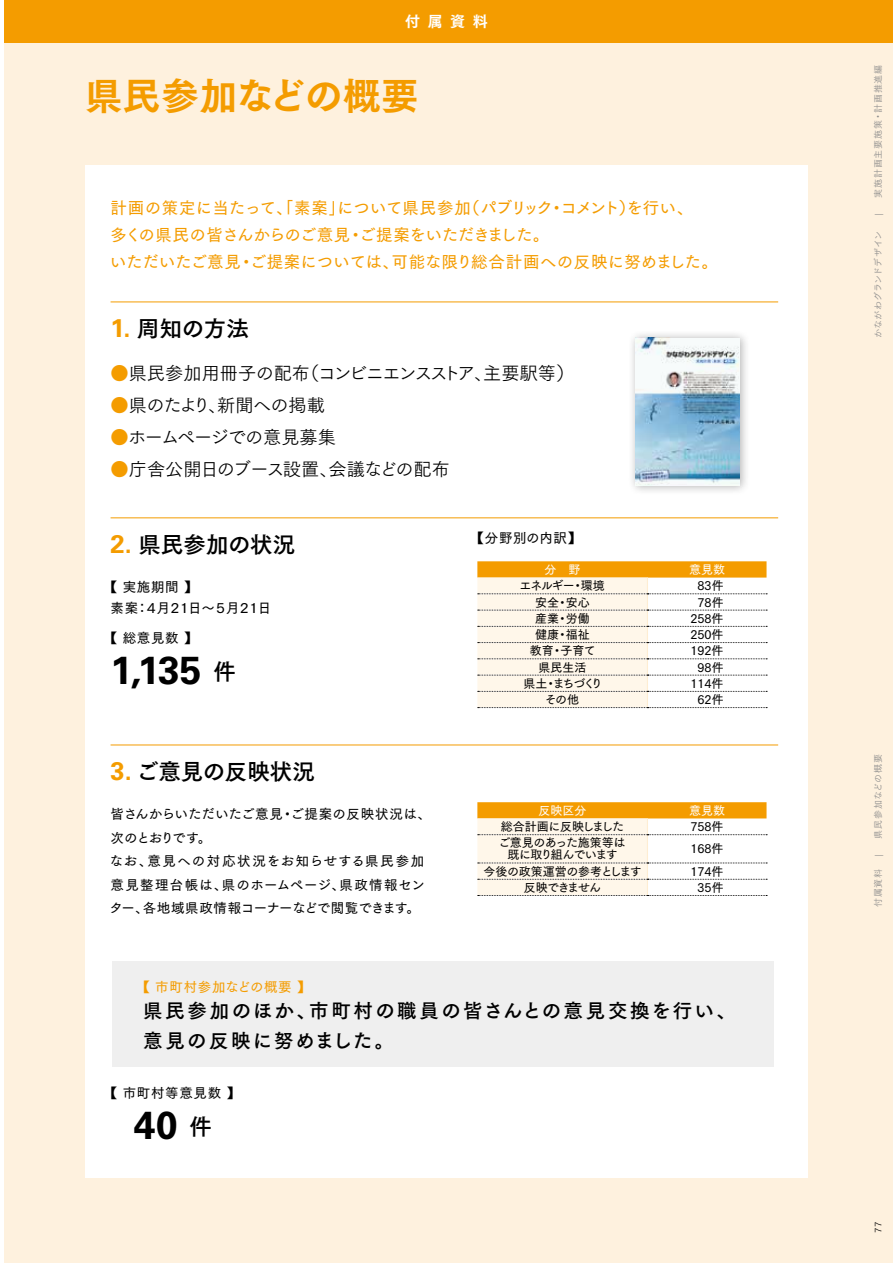
<style>
.page{position:relative;width:893px;height:1263px;background:#fff}
.page>*{position:absolute;margin:0;border:0;box-sizing:border-box;transform-origin:0 0}
.t1{font:700 39px "Univers LT Std";color:#000}
.t2{font:37.5px "Tsuku Go Pro E";letter-spacing:.015em;color:#f49c00}
.t3{font:22.5px "Tsuku Go Pro B";color:#000}
.t4{font:19.5px/30.5px "Tsuku Go Pro B";letter-spacing:.12em;color:#000}
.t5{font:18.15px "Tsuku Go Pro R";letter-spacing:-.04em;color:#000}
.t6{font:18.15px "Tsuku Go Pro R";letter-spacing:-.02em;color:#000}
.t7{font:16.5px/27px "Tsuku Go Pro D";letter-spacing:-.01em;color:#f49c00}
.t8{font:15px "Tsuku Go Pro E";color:#fff}
.t9{font:13.5px/23.7px "Tsuku Go Pro D";letter-spacing:.04em;color:#000}
.t10{font:13.5px/21px "Tsuku Go Pro D";letter-spacing:-.13em;color:#000}
.t11{font:13.5px "Tsuku Go Pro D";letter-spacing:.05em;color:#f49c00}
.t12{font:12px "Tsuku Go Pro D";color:#000}
.t13{font:12px/12px "Tsuku Go Pro D";letter-spacing:-.05em;color:#000;text-align:center}
.t14{font:12px "Tsuku Go Pro D";letter-spacing:-.02em;color:#000}
.t15{font:12px "Tsuku Go Pro D";color:#fff}
.t16{font:12px "Tsuku Go Pro D";letter-spacing:-.04em;color:#000}
.t17{font:12px "Tsuku Go Pro D";letter-spacing:-.08em;color:#000}
.t18{font:9px "Tsuku Go Pro R";letter-spacing:.1em;color:#898989}
.t19{font:9px "Tsuku Go Pro R";letter-spacing:.01em;color:#898989}
.t20{font:9px "Tsuku Go Pro R";color:#000}
.s1{font-family:"Univers LT Std";font-weight:700;font-size:25.5px;color:#f49c00}
.s2{color:#f49c00}
.s3{font-family:"Tsuku Go Pro B";font-weight:400;font-size:22.5px}
</style>
<div class="page">
<div style="left:0;top:1px;width:893px;height:1262px;background:#fef1de"></div>
<div style="left:85px;top:166px;width:723px;height:1012px;background:#fff"></div>
<div style="left:0;top:0;width:893px;height:43px;background:#f49c00"></div>
<svg style="left:477px;top:561px;width:290px;height:147px"></svg>
<svg style="left:477px;top:802px;width:290px;height:94px"></svg>
<hr style="left:111px;top:302px;width:667px;height:1px;background:#f49c00">
<hr style="left:111px;top:517px;width:667px;height:1px;background:#f49c00">
<hr style="left:111px;top:745px;width:667px;height:1px;background:#f49c00">
<div style="left:628px;top:330px;width:123px;height:166px;background:#000;opacity:.3"></div>
<img style="left:636px;top:338px;width:104px;height:147px">
<div style="left:112px;top:961px;width:662px;height:106px;background:#efefef"></div>
<hr style="left:0;top:0;width:4px;height:1263px;background:#fff">
<p class="t8" style="left:405px;top:8px;width:84px">付属資料</p>
<h2 class="t2" style="left:85px;top:62px;width:335px">県民参加などの概要</h2>
<p class="t7" style="left:110px;top:193px;width:610px">計画の策定に当たって、「素案」について県民参加（パブリック・コメント）を行い、<br>多くの県民の皆さんからのご意見・ご提案をいただきました。<br>いただいたご意見・ご提案については、可能な限り総合計画への反映に努めました。</p>
<h3 class="t3" style="left:111px;top:309px;width:140px"><span class="s1">1.</span> 周知の方法</h3>
<h3 class="t6" style="left:111px;top:358px;width:465px"><span class="s2">●</span>県民参加用冊子の配布（コンビニエンスストア、主要駅等）</h3>
<h3 class="t5" style="left:111px;top:390px;width:216px"><span class="s2">●</span>県のたより、新聞への掲載</h3>
<h3 class="t5" style="left:111px;top:422px;width:227px"><span class="s2">●</span>ホームページでの意見募集</h3>
<h3 class="t5" style="left:111px;top:454px;width:341px"><span class="s2">●</span>庁舎公開日のブース設置、会議などの配布</h3>
<h3 class="t3" style="left:111px;top:525px;width:186px"><span class="s1">2.</span> 県民参加の状況</h3>
<p class="t10" style="left:111px;top:575px;width:162px;text-indent:-7px">【 実施期間 】　<br>素案：４月２１日～５月２１日</p>
<p class="t9" style="left:104px;top:624px;width:95px">【 総意見数 】</p>
<h1 class="t1" style="left:111px;top:648px;width:127px">1,135 <span class="s3">件</span></h1>
<h3 class="t3" style="left:111px;top:752px;width:206px"><span class="s1">3.</span> ご意見の反映状況</h3>
<p class="t9" style="left:109px;top:800px;width:323px">皆さんからいただいたご意見・ご提案の反映状況は、次のとおりです。<br>なお、意見への対応状況をお知らせする県民参加意見整理台帳は、県のホームページ、県政情報センター、各地域県政情報コーナーなどで閲覧できます。</p>
<p class="t9" style="left:471px;top:525px;width:112px">【分野別の内訳】</p>
<p class="t15" style="left:544px;top:559px;width:37px">分　野</p>
<p class="t15" style="left:689px;top:559px;width:37px">意見数</p>
<p class="t12" style="left:519px;top:576px;width:87px">エネルギー・環境</p>
<p class="t12" style="left:697px;top:576px;width:28px">83件</p>
<p class="t12" style="left:535px;top:592px;width:56px">安全・安心</p>
<p class="t12" style="left:697px;top:592px;width:28px">78件</p>
<p class="t12" style="left:535px;top:608px;width:56px">産業・労働</p>
<p class="t12" style="left:690px;top:608px;width:35px">258件</p>
<p class="t12" style="left:535px;top:624px;width:56px">健康・福祉</p>
<p class="t12" style="left:690px;top:624px;width:35px">250件</p>
<p class="t12" style="left:530px;top:641px;width:67px">教育・子育て</p>
<p class="t12" style="left:690px;top:641px;width:35px">192件</p>
<p class="t12" style="left:538px;top:657px;width:49px">県民生活</p>
<p class="t12" style="left:697px;top:657px;width:28px">98件</p>
<p class="t12" style="left:524px;top:673px;width:81px">県土・まちづくり</p>
<p class="t12" style="left:690px;top:673px;width:35px">114件</p>
<p class="t12" style="left:545px;top:689px;width:36px">その他</p>
<p class="t12" style="left:697px;top:689px;width:28px">62件</p>
<p class="t15" style="left:538px;top:800px;width:49px">反映区分</p>
<p class="t15" style="left:689px;top:800px;width:37px">意見数</p>
<p class="t16" style="left:501px;top:817px;width:125px">総合計画に反映しました</p>
<p class="t12" style="left:690px;top:817px;width:35px">758件</p>
<p class="t13" style="left:498px;top:835px;width:129px">ご意見のあった施策等は既に取り組んでいます</p>
<p class="t12" style="left:690px;top:839px;width:35px">168件</p>
<p class="t14" style="left:483px;top:861px;width:160px">今後の政策運営の参考とします</p>
<p class="t12" style="left:690px;top:861px;width:35px">174件</p>
<p class="t17" style="left:524px;top:877px;width:79px">反映できません</p>
<p class="t12" style="left:697px;top:877px;width:28px">35件</p>
<p class="t11" style="left:136px;top:975px;width:176px">【 市町村参加などの概要 】</p>
<h3 class="t4" style="left:143px;top:993px;width:594px">県民参加のほか、市町村の職員の皆さんとの意見交換を行い、意見の反映に努めました。</h3>
<p class="t9" style="left:104px;top:1079px;width:138px">【 市町村等意見数 】</p>
<h1 class="t1" style="left:134px;top:1103px;width:79px">40 <span class="s3">件</span></h1>
<p class="t18" style="left:871px;top:198px;width:135px;rotate:-90deg">実施計画主要施策・計画推進編</p>
<p class="t18" style="left:871px;top:216px;width:4px;rotate:-90deg">|</p>
<p class="t19" style="left:871px;top:338px;width:108px;rotate:-90deg">かながわグランドデザイン</p>
<p class="t18" style="left:871px;top:839px;width:87px;rotate:-90deg">県民参加などの概要</p>
<p class="t18" style="left:871px;top:857px;width:4px;rotate:-90deg">|</p>
<p class="t18" style="left:871px;top:907px;width:40px;rotate:-90deg">付属資料</p>
<p class="t20" style="left:871px;top:1233px;width:13px;rotate:-90deg">77</p>
</div>
